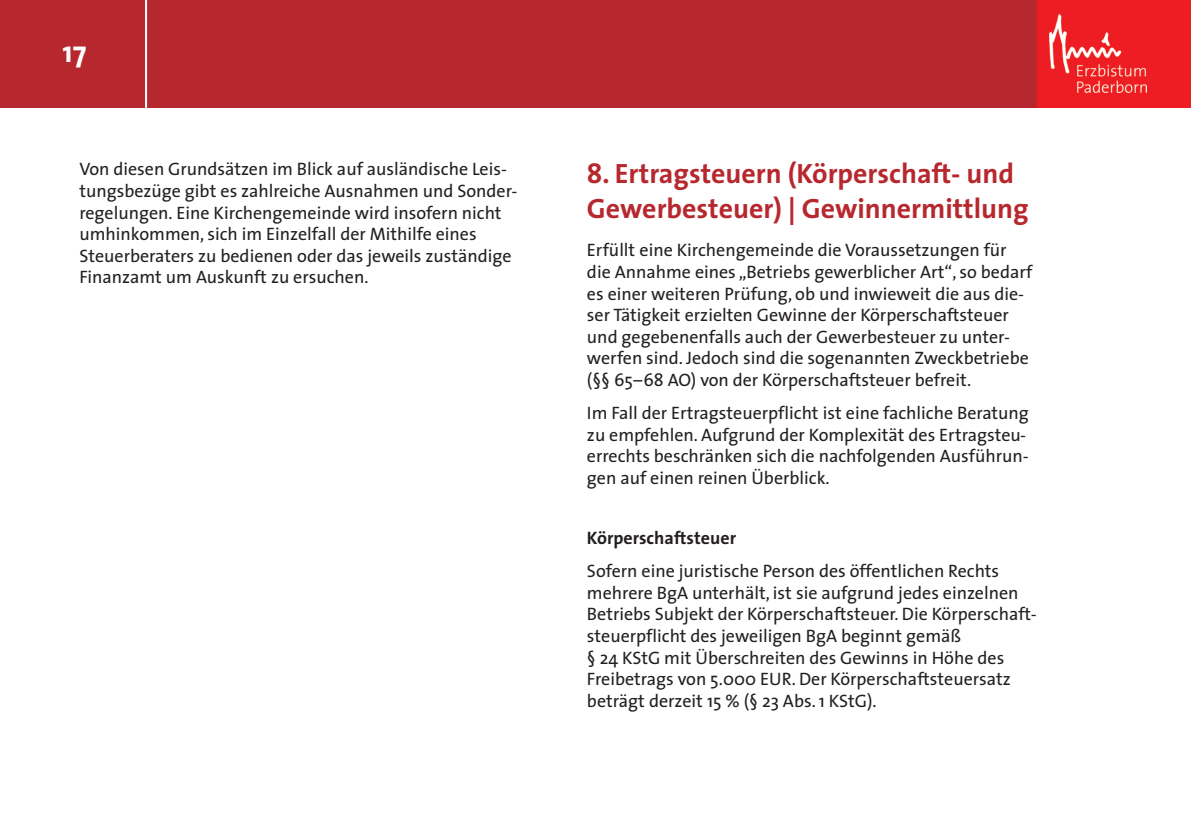
<style>
.page{position:relative;width:1191px;height:840px;background:#fff}
.page>*{position:absolute;margin:0;border:0;box-sizing:border-box;transform-origin:0 0}
.t1{font:700 30px "The Sans";color:#fff}
.t2{font:700 28px/35.2px "The Sans";color:#b7282e}
.t3{font:18px/21.6px "The Sans";color:#231f20}
.t4{font:700 18px "The Sans";color:#231f20}
</style>
<div class="page">
<div style="left:0;top:0;width:1191px;height:108px;background:#b7282e"></div>
<div style="left:1037px;top:0;width:154px;height:108px;background:#ee1d23"></div>
<hr style="left:145px;top:0;width:2px;height:108px;background:#fff">
<img style="left:1049px;top:15px;width:97px;height:78px">
<h1 class="t1" style="left:62px;top:40px;width:25px">17</h1>
<p class="t3" style="left:79px;top:160px;width:439px">Von diesen Grundsätzen im Blick auf ausländische Leis&shy;tungsbezüge gibt es zahlreiche Ausnahmen und Sonder&shy;regelungen. Eine Kirchengemeinde wird insofern nicht umhinkommen, sich im Einzelfall der Mithilfe eines Steuerberaters zu bedienen oder das jeweils zuständige Finanzamt um Auskunft zu ersuchen.</p>
<h2 class="t2" style="left:587px;top:158px;width:443px">8. Ertragsteuern (Körperschaft- und<br>Gewerbesteuer) | Gewinnermittlung</h2>
<p class="t3" style="left:587px;top:241px;width:447px">Erfüllt eine Kirchengemeinde die Voraussetzungen für die Annahme eines „Betriebs gewerblicher Art“, so bedarf es einer weiteren Prüfung, ob und inwieweit die aus die&shy;ser Tätigkeit erzielten Gewinne der Körperschaftsteuer und gegebenenfalls auch der Gewerbesteuer zu unter&shy;werfen sind. Jedoch sind die sogenannten Zweckbetriebe (§§ 65–68 AO) von der Körperschaftsteuer befreit.</p>
<p class="t3" style="left:587px;top:404px;width:443px">Im Fall der Ertragsteuerpflicht ist eine fachliche Beratung zu empfehlen. Aufgrund der Komplexität des Ertragsteu&shy;errechts beschränken sich die nachfolgenden Ausführun&shy;gen auf einen reinen Überblick.</p>
<p class="t4" style="left:587px;top:530px;width:151px">Körperschaftsteuer</p>
<p class="t3" style="left:587px;top:561px;width:451px">Sofern eine juristische Person des öffentlichen Rechts mehrere BgA unterhält, ist sie aufgrund jedes einzelnen Betriebs Subjekt der Körperschaftsteuer. Die Körperschaft&shy;steuerpflicht des jeweiligen BgA beginnt gemäß<br>§ 24 KStG mit Überschreiten des Gewinns in Höhe des Freibetrags von 5.000 EUR. Der Körperschaftsteuersatz beträgt derzeit 15 % (§ 23 Abs. 1 KStG).</p>
</div>
